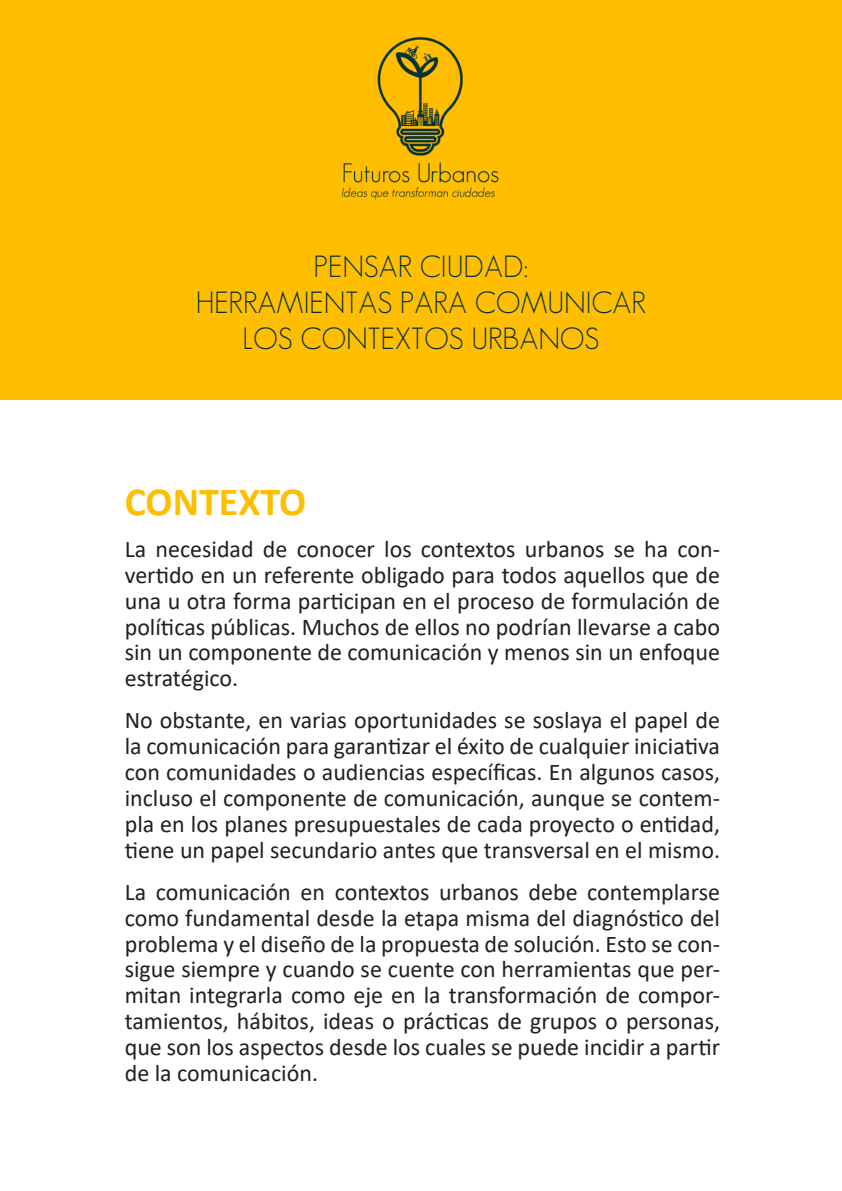
<style>
.page{position:relative;width:842px;height:1191px;background:#fff}
.page>*{position:absolute;margin:0;border:0;box-sizing:border-box;transform-origin:0 0}
.t1{font:700 40px "Calibri";color:#ffbe00}
.t2{font:300 30px/36px "Geosans";color:#073237;text-align:center}
.t3{font:24px/26px "Calibri";color:#231f20;text-align:justify}
</style>
<div class="page">
<div style="left:0;top:0;width:842px;height:400px;background:#ffbe00"></div>
<img style="left:341px;top:37px;width:158px;height:163px">
<p class="t2" style="left:313px;top:248px;width:217px">PENSAR CIUDAD:</p>
<p class="t2" style="left:196px;top:284px;width:452px">HERRAMIENTAS PARA COMUNICAR<br>LOS CONTEXTOS URBANOS</p>
<p class="t1" style="left:125px;top:473px;width:183px">CONTEXTO</p>
<p class="t3" style="left:125px;top:535px;width:597px">La necesidad de conocer los contextos urbanos se ha con&shy;vertido en un referente obligado para todos aquellos que de una u otra forma participan en el proceso de formulación de políticas públicas. Muchos de ellos no podrían llevarse a cabo sin un componente de comunicación y menos sin un enfoque estratégico.</p>
<p class="t3" style="left:125px;top:706px;width:597px">No obstante, en varias oportunidades se soslaya el papel de la comunicación para garantizar el éxito de cualquier iniciativa con comunidades o audiencias específicas. En algunos casos, incluso el componente de comunicación, aunque se contem&shy;pla en los planes presupuestales de cada proyecto o entidad, tiene un papel secundario antes que transversal en el mismo.</p>
<p class="t3" style="left:125px;top:878px;width:597px">La comunicación en contextos urbanos debe contemplarse como fundamental desde la etapa misma del diagnóstico del problema y el diseño de la propuesta de solución. Esto se con&shy;sigue siempre y cuando se cuente con herramientas que per&shy;mitan integrarla como eje en la transformación de compor&shy;tamientos, hábitos, ideas o prácticas de grupos o personas, que son los aspectos desde los cuales se puede incidir a partir de la comunicación.</p>
</div>
